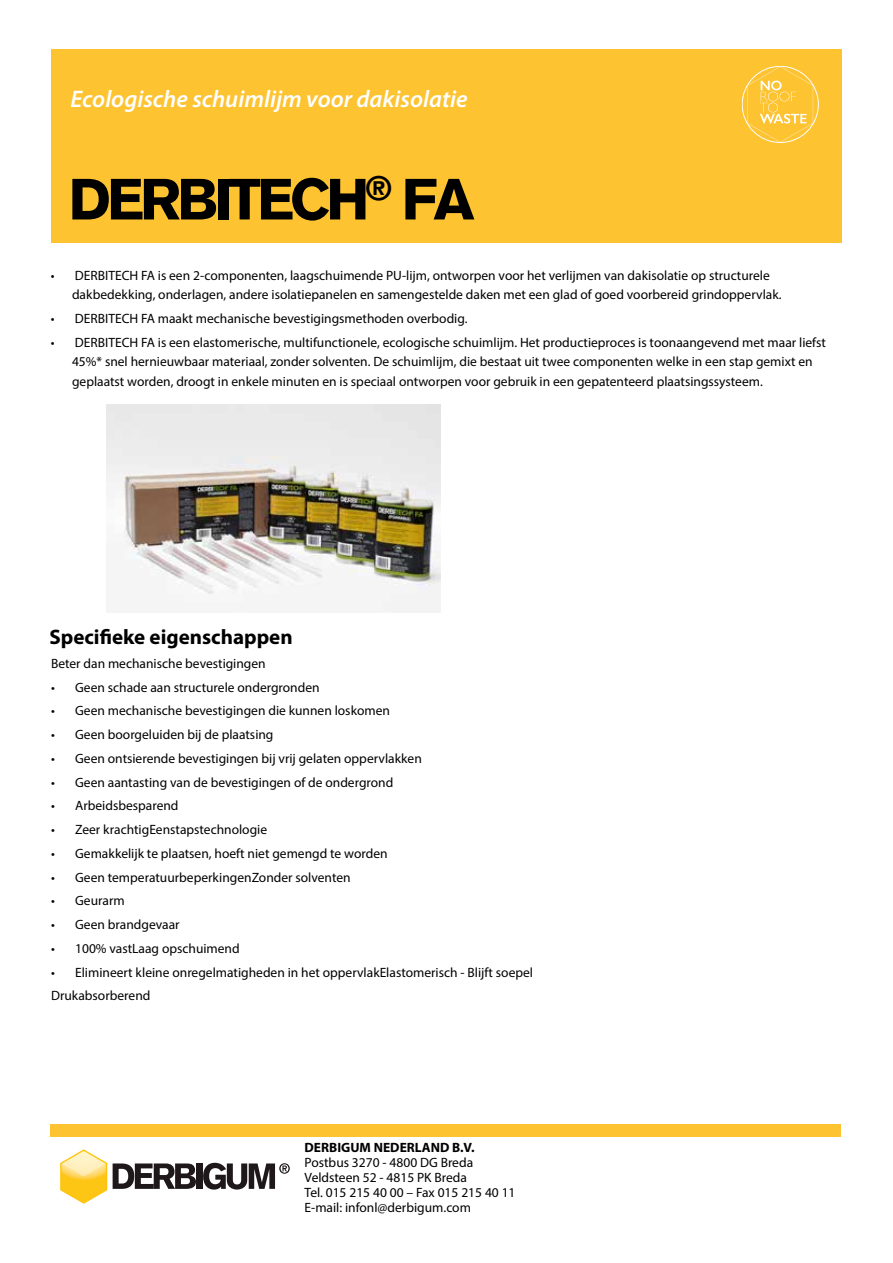
<style>
.page{position:relative;width:893px;height:1263px;background:#fff}
.page>*{position:absolute;margin:0;border:0;box-sizing:border-box;transform-origin:0 0}
.t1{font:900 57px "Akzidenz Grotesk";letter-spacing:-.07em;color:#000}
.t2{font:italic 600 24px "Myriad Pro";color:#fff}
.t3{font:700 21px "Myriad Pro";color:#000}
.t4{font:13.5px/19.5px "Myriad Pro";color:#000}
.t5{font:700 13.5px "Myriad Pro";color:#000}
</style>
<div class="page">
<div style="left:51px;top:49px;width:791px;height:194px;background:#fdc331"></div>
<img style="left:106px;top:404px;width:334px;height:209px">
<svg style="left:60px;top:1149px;width:47px;height:55px"></svg>
<svg style="left:113px;top:1163px;width:83px;height:26px"></svg>
<div style="left:197px;top:1163px;width:6px;height:26px;background:#1e181a"></div>
<svg style="left:203px;top:1163px;width:87px;height:26px"></svg>
<div style="left:51px;top:1124px;width:790px;height:12px;background:#fdc331"></div>
<svg style="left:747px;top:66px;width:66px;height:76px"></svg>
<h2 class="t2" style="left:70px;top:84px;width:399px">Ecologische schuimlijm voor dakisolatie</h2>
<h1 class="t1" style="left:69px;top:165px;width:407px">DERBITECH<sup>®</sup> FA</h1>
<p class="t4" style="left:72px;top:265px;width:711px;text-indent:-21px">• DERBITECH FA is een 2-componenten, laagschuimende PU-lijm, ontworpen voor het verlijmen van dakisolatie op structurele dakbedekking, onderlagen, andere isolatiepanelen en samengestelde daken met een glad of goed voorbereid grindoppervlak.</p>
<p class="t4" style="left:51px;top:308px;width:418px">• DERBITECH FA maakt mechanische bevestigingsmethoden overbodig.</p>
<p class="t4" style="left:72px;top:332px;width:755px;text-indent:-21px">• DERBITECH FA is een elastomerische, multifunctionele, ecologische schuimlijm. Het productieproces is toonaangevend met maar liefst<br>45%* snel hernieuwbaar materiaal, zonder solventen. De schuimlijm, die bestaat uit twee componenten welke in een stap gemixt en geplaatst worden, droogt in enkele minuten en is speciaal ontworpen voor gebruik in een gepatenteerd plaatsingssysteem.</p>
<h3 class="t3" style="left:49px;top:623px;width:245px">Specifieke eigenschappen</h3>
<p class="t4" style="left:51px;top:653px;width:216px">Beter dan mechanische bevestigingen</p>
<p class="t4" style="left:51px;top:677px;width:270px">• Geen schade aan structurele ondergronden</p>
<p class="t4" style="left:51px;top:701px;width:340px">• Geen mechanische bevestigingen die kunnen loskomen</p>
<p class="t4" style="left:51px;top:725px;width:224px">• Geen boorgeluiden bij de plaatsing</p>
<p class="t4" style="left:51px;top:748px;width:372px">• Geen ontsierende bevestigingen bij vrij gelaten oppervlakken</p>
<p class="t4" style="left:51px;top:772px;width:344px">• Geen aantasting van de bevestigingen of de ondergrond</p>
<p class="t4" style="left:51px;top:796px;width:129px">• Arbeidsbesparend</p>
<p class="t4" style="left:51px;top:820px;width:218px">• Zeer krachtigEenstapstechnologie</p>
<p class="t4" style="left:51px;top:843px;width:338px">• Gemakkelijk te plaatsen, hoeft niet gemengd te worden</p>
<p class="t4" style="left:51px;top:867px;width:301px">• Geen temperatuurbeperkingenZonder solventen</p>
<p class="t4" style="left:51px;top:891px;width:75px">• Geurarm</p>
<p class="t4" style="left:51px;top:915px;width:130px">• Geen brandgevaar</p>
<p class="t4" style="left:51px;top:938px;width:190px">• 100% vastLaag opschuimend</p>
<p class="t4" style="left:51px;top:960px;width:484px;line-height:23.7px">• Elimineert kleine onregelmatigheden in het oppervlakElastomerisch - Blijft soepel<br>Drukabsorberend</p>
<p class="t5" style="left:305px;top:1138px;width:172px">DERBIGUM NEDERLAND B.V.</p>
<p class="t4" style="left:305px;top:1154px;width:212px;line-height:15px">Postbus 3270 - 4800 DG Breda<br>Veldsteen 52 - 4815 PK Breda<br>Tel. 015 215 40 00 – Fax 015 215 40 11<br>E-mail: infonl@derbigum.com</p>
</div>
